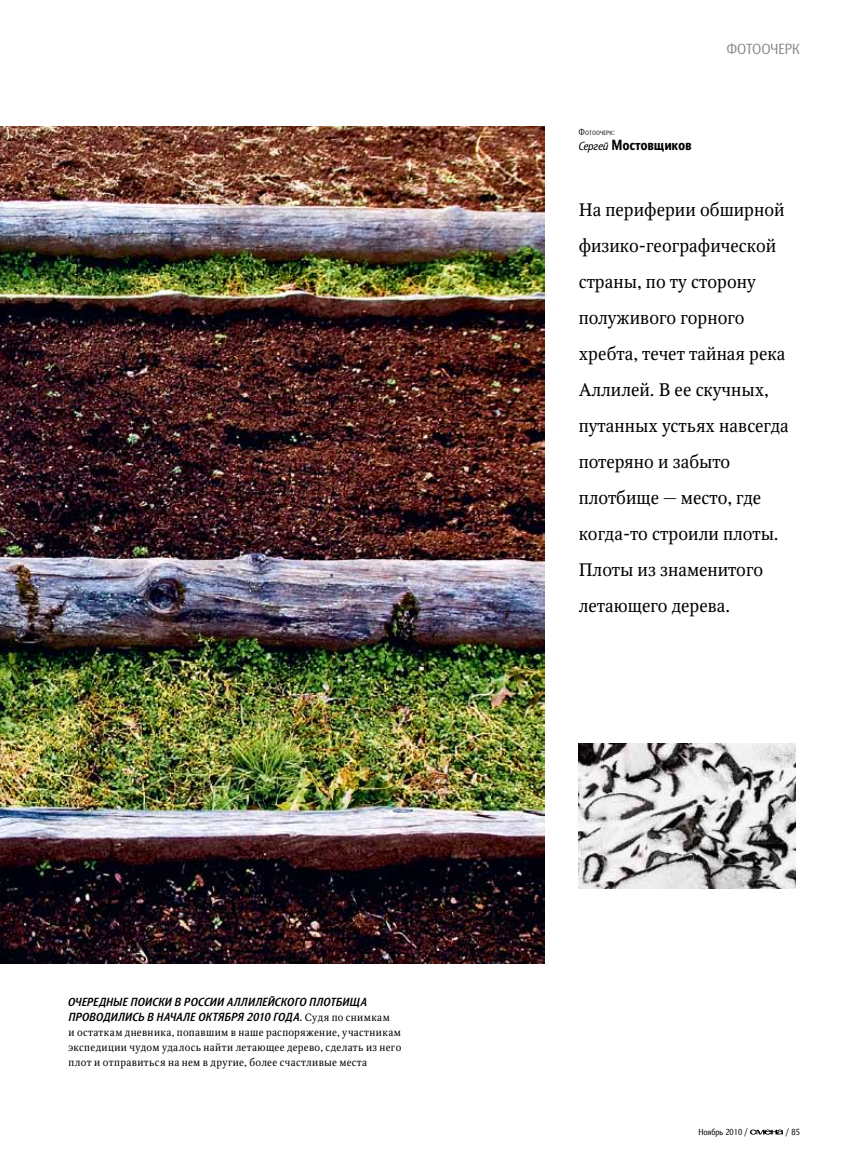
<style>
.page{position:relative;width:851px;height:1170px;background:#fff}
.page>*{position:absolute;margin:0;border:0;box-sizing:border-box;transform-origin:0 0}
.t1{font:18px/36px "Octava C";color:#000}
.t2{font:15px "Barnaul Grotesk Extra Bold C";letter-spacing:-.01em;color:#000}
.t3{font:15px "Barnaul Grotesk C";letter-spacing:.005em;color:#868786}
.t4{font:italic 12px/15px "Barnaul Grotesk Bold C";letter-spacing:.01em;color:#000}
.t5{font:10.5px/15px "Octava C";letter-spacing:.035em;color:#000;text-align:justify}
.t6{font:9px "Barnaul Grotesk C";color:#000}
.t7{font:6.3px "Barnaul Grotesk C";letter-spacing:.03em;color:#000}
.s1{font-family:"Octava C";font-style:normal;font-size:10.5px}
.s2{font-size:9px}
.s3{font-family:"Barnaul Grotesk C";font-style:italic;font-size:12px}
</style>
<div class="page">
<img style="left:0;top:126px;width:544px;height:837px">
<img style="left:578px;top:744px;width:217px;height:144px">
<svg style="left:749px;top:1129px;width:33px;height:6px"></svg>
<p class="t4" style="left:68px;top:993px;width:323px">Очередные поиски в России Аллилейского плотбища проводились в начале октября 2010 года. <span class="s1">Судя по снимкам</span></p>
<p class="t5" style="left:68px;top:1024px;width:334px">и остаткам дневника, попавшим в наше распоряжение, участникам экспедиции чудом удалось найти летающее дерево, сделать из него плот и отправиться на нем в другие, более счастливые места</p>
<p class="t7" style="left:578px;top:129px;width:38px"><span class="s2">Ф</span>отоочерк<span class="s2">:</span></p>
<p class="t2" style="left:578px;top:136px;width:115px"><span class="s3">Сергей</span> Мостовщиков</p>
<p class="t3" style="left:726px;top:40px;width:75px">ФОТООЧЕРК</p>
<p class="t1" style="left:578px;top:192px;width:212px">На периферии обширной физико-географической страны, по ту сторону полуживого горного хребта, течет тайная река<br>Аллилей. В ее скучных, путанных устьях навсегда потеряно и забыто плотбище — место, где когда‑то строили плоты.<br>Плоты из знаменитого летающего дерева.</p>
<p class="t6" style="left:698px;top:1126px;width:51px">Ноябрь 2010 /</p>
<p class="t6" style="left:785px;top:1126px;width:15px">/ 85</p>
</div>
